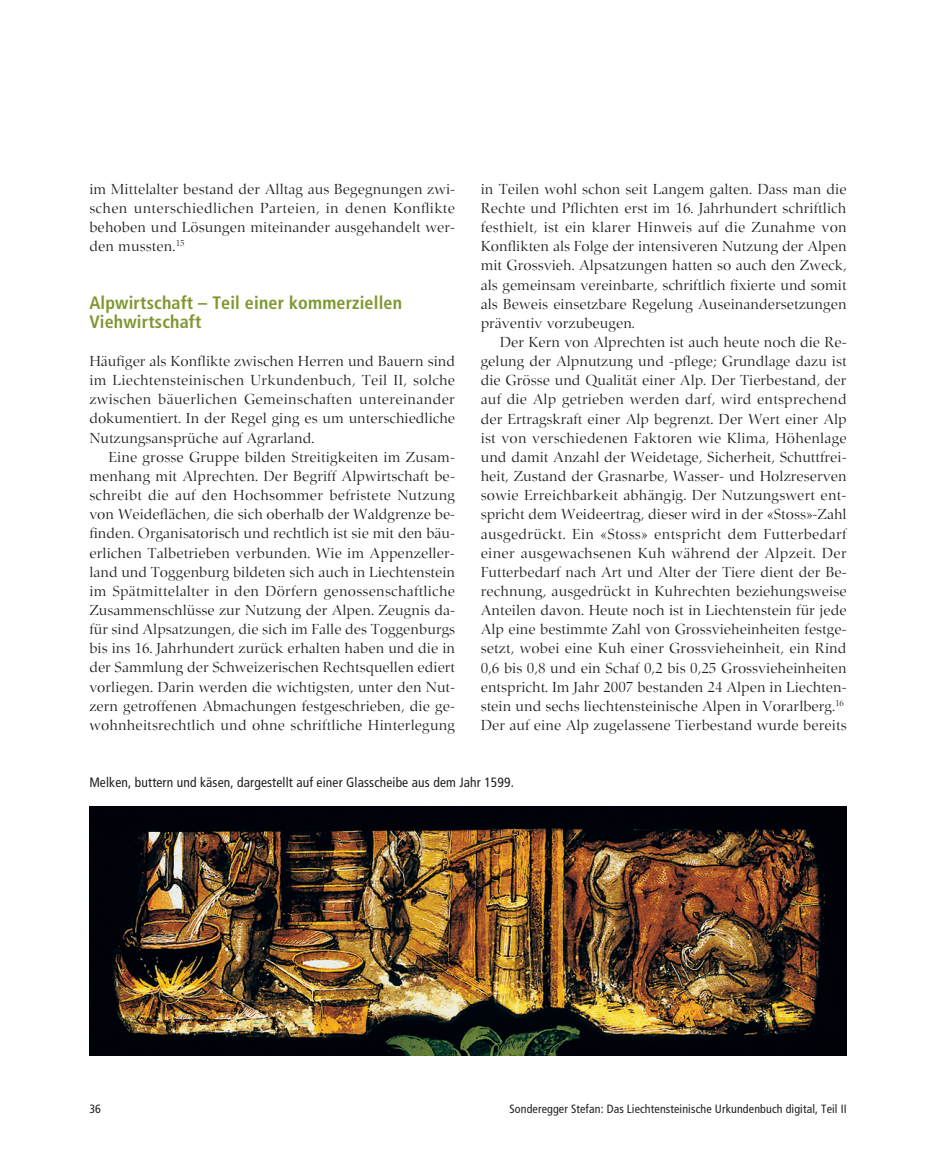
<style>
.page{position:relative;width:936px;height:1149px;background:#fff}
.page>*{position:absolute;margin:0;border:0;box-sizing:border-box;transform-origin:0 0}
.t1{font:700 condensed 18px/19.2px "Frutiger";letter-spacing:.01em;color:#7e982f}
.t2{font:300 15px/19.2px "Zapf Renais SB";color:#231f20;text-align:justify}
.t3{font:condensed 13.5px "Frutiger";letter-spacing:.01em;color:#231f20}
.t4{font:condensed 12px "Frutiger";letter-spacing:.01em;color:#231f20}
</style>
<div class="page">
<img style="left:89px;top:806px;width:757px;height:248px">
<p class="t2" style="left:89px;top:179px;width:367px">im Mittelalter bestand der Alltag aus Begegnungen zwi&shy;schen unterschiedlichen Parteien, in denen Konflikte behoben und Lösungen miteinander ausgehandelt wer&shy;den mussten.<sup>15</sup></p>
<p class="t1" style="left:89px;top:292px;width:314px">Alpwirtschaft – Teil einer kommerziellen<br>Viehwirtschaft</p>
<p class="t2" style="left:89px;top:352px;width:367px">Häufiger als Konflikte zwischen Herren und Bauern sind im Liechtensteinischen Urkundenbuch, Teil II, solche zwischen bäuerlichen Gemeinschaften untereinander dokumentiert. In der Regel ging es um unterschiedliche Nutzungsansprüche auf Agrarland.</p>
<p class="t2" style="left:89px;top:447px;width:367px;text-indent:19px">Eine grosse Gruppe bilden Streitigkeiten im Zusam&shy;menhang mit Alprechten. Der Begriff Alpwirtschaft be&shy;schreibt die auf den Hochsommer befristete Nutzung von Weideflächen, die sich oberhalb der Waldgrenze be&shy;finden. Organisatorisch und rechtlich ist sie mit den bäu&shy;erlichen Talbetrieben verbunden. Wie im Appenzeller&shy;land und Toggenburg bildeten sich auch in Liechtenstein im Spätmittelalter in den Dörfern genossenschaftliche Zusammenschlüsse zur Nutzung der Alpen. Zeugnis da&shy;für sind Alpsatzungen, die sich im Falle des Toggenburgs bis ins 16. Jahrhundert zurück erhalten haben und die in der Sammlung der Schweizerischen Rechtsquellen ediert vorliegen. Darin werden die wichtigsten, unter den Nut&shy;zern getroffenen Abmachungen festgeschrieben, die ge&shy;wohnheitsrechtlich und ohne schriftliche Hinterlegung</p>
<p class="t2" style="left:480px;top:180px;width:367px">in Teilen wohl schon seit Langem galten. Dass man die Rechte und Pflichten erst im 16. Jahrhundert schriftlich festhielt, ist ein klarer Hinweis auf die Zunahme von Konflikten als Folge der intensiveren Nutzung der Alpen mit Grossvieh. Alpsatzungen hatten so auch den Zweck, als gemeinsam vereinbarte, schriftlich fixierte und somit als Beweis einsetzbare Regelung Auseinandersetzungen präventiv vorzubeugen.</p>
<p class="t2" style="left:480px;top:333px;width:367px;text-align:left;text-indent:19px">Der Kern von Alprechten ist auch heute noch die Re&shy;gelung der Alpnutzung und -pflege; Grundlage dazu ist die Grösse und Qualität einer Alp. Der Tierbestand, der auf die Alp getrieben werden darf, wird entsprechend der Ertragskraft einer Alp begrenzt. Der Wert einer Alp ist von verschiedenen Faktoren wie Klima, Höhenlage und damit Anzahl der Weidetage, Sicherheit, Schuttfrei&shy;heit, Zustand der Grasnarbe, Wasser- und Holzreserven sowie Erreichbarkeit abhängig. Der Nutzungswert ent&shy;spricht dem Weideertrag, dieser wird in der «Stoss»-Zahl ausgedrückt. Ein «Stoss» entspricht dem Futterbedarf einer ausgewachsenen Kuh während der Alpzeit. Der Futterbedarf nach Art und Alter der Tiere dient der Be&shy;rechnung, ausgedrückt in Kuhrechten beziehungsweise Anteilen davon. Heute noch ist in Liechtenstein für jede Alp eine bestimmte Zahl von Grossvieheinheiten festge&shy;setzt, wobei eine Kuh einer Grossvieheinheit, ein Rind 0,6 bis 0,8 und ein Schaf 0,2 bis 0,25 Grossvieheinheiten entspricht. Im Jahr 2007 bestanden 24 Alpen in Liechten&shy;stein und sechs liechtensteinische Alpen in Vorarlberg.<sup>16<br></sup>Der auf eine Alp zugelassene Tierbestand wurde bereits</p>
<p class="t3" style="left:89px;top:774px;width:426px">Melken, buttern und käsen, dargestellt auf einer Glasscheibe aus dem Jahr 1599.</p>
<p class="t4" style="left:89px;top:1101px;width:13px">36</p>
<p class="t4" style="left:509px;top:1101px;width:339px">Sonderegger Stefan: Das Liechtensteinische Urkundenbuch digital, Teil II</p>
</div>
